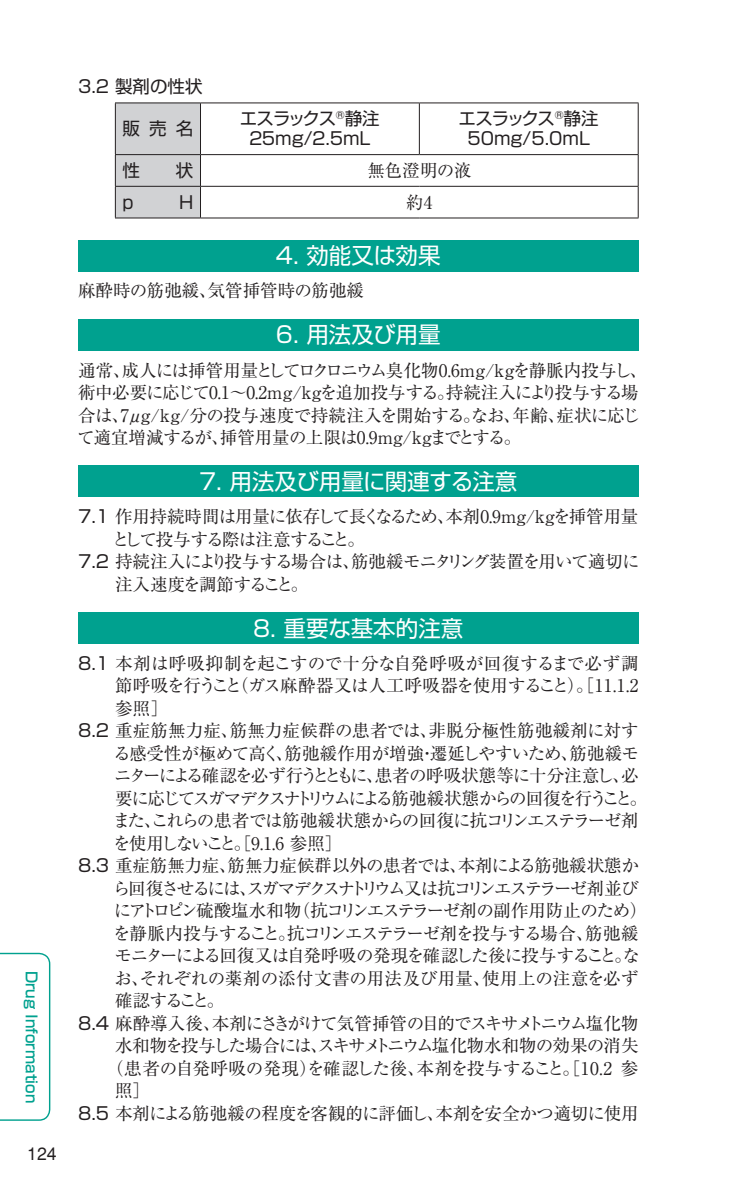
<style>
.page{position:relative;width:745px;height:1191px;background:#fff}
.page>*{position:absolute;margin:0;border:0;box-sizing:border-box;transform-origin:0 0}
.t1{font:22.5px "Shin Go Pro";color:#fff}
.t2{font:17.75px "Helvetica";color:#231f20}
.t3{font:17.5px/22.5px "Ryumin Pro";letter-spacing:-.035em;color:#231f20}
.t4{font:17.5px "Ryumin Pro";letter-spacing:-.005em;color:#231f20}
.t5{font:17.5px "Ryumin Pro";letter-spacing:-.07em;color:#231f20}
.t6{font:17.5px "Ryumin Pro";letter-spacing:-.075em;color:#231f20}
.t7{font:17.5px "Ryumin Pro";letter-spacing:-.055em;color:#231f20}
.t8{font:17.5px "Ryumin Pro";letter-spacing:-.015em;color:#231f20}
.t9{font:17.5px/20px "Shin Go Pro";color:#231f20;text-align:center}
.t10{font:17.5px "Ryumin Pro";letter-spacing:-.135em;color:#231f20}
.t11{font:17.5px "Ryumin Pro";letter-spacing:-.115em;color:#231f20}
.t12{font:17.5px "Ryumin Pro";letter-spacing:.015em;color:#231f20}
.t13{font:17.5px "Ryumin Pro";letter-spacing:-.065em;color:#231f20}
.t14{font:17.5px "Ryumin Pro";letter-spacing:-.085em;color:#231f20}
.t15{font:17.5px "Ryumin Pro";letter-spacing:.005em;color:#231f20}
.t16{font:17.5px "Ryumin Pro";letter-spacing:-.01em;color:#231f20}
.t17{font:17.5px/20px "Shin Go Pro";letter-spacing:-.075em;color:#231f20;text-align:center}
.t18{font:17.5px "Ryumin Pro";letter-spacing:-.13em;color:#231f20}
.t19{font:17.5px "Ryumin Pro";color:#231f20}
.t20{font:17.5px "Ryumin Pro";letter-spacing:-.08em;color:#231f20}
.t21{font:500 15px "Shin Go Pro";color:#00a18f}
.s1{font-family:"Shin Go Pro"}
</style>
<div class="page">
<svg style="left:0;top:952px;width:51px;height:169px"></svg>
<div style="left:116px;top:103px;width:84px;height:114px;background:#d1d2d4"></div>
<hr style="left:115px;top:102px;width:85px;height:1px;background:#231f20">
<hr style="left:115px;top:103px;width:1px;height:51px;background:#231f20">
<hr style="left:200px;top:102px;width:219px;height:1px;background:#231f20">
<hr style="left:200px;top:103px;width:1px;height:51px;background:#231f20">
<hr style="left:419px;top:102px;width:219px;height:1px;background:#231f20">
<hr style="left:418px;top:103px;width:1px;height:51px;background:#231f20">
<hr style="left:637px;top:103px;width:1px;height:51px;background:#231f20">
<hr style="left:115px;top:154px;width:85px;height:1px;background:#231f20">
<hr style="left:115px;top:155px;width:1px;height:31px;background:#231f20">
<hr style="left:200px;top:154px;width:219px;height:1px;background:#231f20">
<hr style="left:200px;top:155px;width:1px;height:31px;background:#231f20">
<hr style="left:419px;top:154px;width:219px;height:1px;background:#231f20">
<hr style="left:637px;top:155px;width:1px;height:31px;background:#231f20">
<hr style="left:115px;top:186px;width:85px;height:1px;background:#231f20">
<hr style="left:115px;top:187px;width:1px;height:31px;background:#231f20">
<hr style="left:200px;top:186px;width:219px;height:1px;background:#231f20">
<hr style="left:200px;top:187px;width:1px;height:31px;background:#231f20">
<hr style="left:419px;top:186px;width:219px;height:1px;background:#231f20">
<hr style="left:637px;top:187px;width:1px;height:31px;background:#231f20">
<hr style="left:115px;top:217px;width:85px;height:1px;background:#231f20">
<hr style="left:200px;top:217px;width:219px;height:1px;background:#231f20">
<hr style="left:419px;top:217px;width:219px;height:1px;background:#231f20">
<div style="left:78px;top:240px;width:560px;height:31px;background:#00a18f"></div>
<div style="left:78px;top:319px;width:560px;height:31px;background:#00a18f"></div>
<div style="left:78px;top:465px;width:560px;height:32px;background:#00a18f"></div>
<div style="left:78px;top:612px;width:560px;height:32px;background:#00a18f"></div>
<p class="t21" style="left:44px;top:970px;width:134px;rotate:90deg">Drug Information</p>
<p class="t2" style="left:27px;top:1143px;width:31px">124</p>
<p class="t9" style="left:78px;top:75px;width:126px">3.2 製剤の性状</p>
<p class="t9" style="left:122px;top:117px;width:72px">販売名</p>
<p class="t17" style="left:240px;top:107px;width:141px">エスラックス<sup>®</sup>静注<br>２５mg/２.５mL</p>
<p class="t9" style="left:458px;top:107px;width:141px">エスラックス<sup>®</sup>静注<br>50mg/5.0mL</p>
<p class="t9" style="left:122px;top:158px;width:72px">性　　状</p>
<p class="t3" style="left:367px;top:158px;width:105px">無色澄明の液</p>
<p class="t9" style="left:122px;top:190px;width:72px">p　　H</p>
<p class="t3" style="left:406px;top:190px;width:28px">約4</p>
<p class="t1" style="left:276px;top:237px;width:166px">4. 効能又は効果</p>
<p class="t19" style="left:78px;top:277px;width:287px">麻酔時の筋弛緩、気管挿管時の筋弛緩</p>
<p class="t1" style="left:276px;top:316px;width:166px">6. 用法及び用量</p>
<p class="t3" style="left:77px;top:357px;width:571px">通常、成人には挿管用量としてロクロニウム臭化物0.6mg/kgを静脈内投与し、術中必要に応じて0.1～0.2mg/kgを追加投与する。持続注入により投与する場合は、7μg/kg/分の投与速度で持続注入を開始する。なお、年齢、症状に応じて適宜増減するが、挿管用量の上限は0.9mg/kgまでとする。</p>
<p class="t1" style="left:199px;top:463px;width:319px">7. 用法及び用量に関連する注意</p>
<p class="t8" style="left:78px;top:503px;width:561px"><span class="s1">7.1</span> 作用持続時間は用量に依存して長くなるため、本剤0.9mg/kgを挿管用量</p>
<p class="t20" style="left:112px;top:525px;width:254px">として投与する際は注意すること。</p>
<p class="t7" style="left:78px;top:548px;width:562px"><span class="s1">7.2</span> 持続注入により投与する場合は、筋弛緩モニタリング装置を用いて適切に</p>
<p class="t7" style="left:115px;top:570px;width:195px">注入速度を調節すること。</p>
<p class="t1" style="left:253px;top:609px;width:211px">8. 重要な基本的注意</p>
<p class="t15" style="left:78px;top:649px;width:561px"><span class="s1">8.1</span> 本剤は呼吸抑制を起こすので十分な自発呼吸が回復するまで必ず調</p>
<p class="t3" style="left:115px;top:673px;width:524px">節呼吸を行うこと（ガス麻酔器又は人工呼吸器を使用すること）。［11.1.2</p>
<p class="t3" style="left:115px;top:696px;width:55px">参照］</p>
<p class="t12" style="left:78px;top:717px;width:562px"><span class="s1">8.2</span> 重症筋無力症、筋無力症候群の患者では、非脱分極性筋弛緩剤に対す</p>
<p class="t3" style="left:113px;top:741px;width:527px">る感受性が極めて高く、筋弛緩作用が増強・遷延しやすいため、筋弛緩モ</p>
<p class="t13" style="left:114px;top:762px;width:525px">ニターによる確認を必ず行うとともに、患者の呼吸状態等に十分注意し、必</p>
<p class="t10" style="left:115px;top:784px;width:533px">要に応じてスガマデクスナトリウムによる筋弛緩状態からの回復を行うこと。</p>
<p class="t6" style="left:113px;top:807px;width:527px">また、これらの患者では筋弛緩状態からの回復に抗コリンエステラーゼ剤</p>
<p class="t18" style="left:113px;top:829px;width:230px">を使用しないこと。［9.1.6 参照］</p>
<p class="t4" style="left:78px;top:852px;width:562px"><span class="s1">8.3</span> 重症筋無力症、筋無力症候群以外の患者では、本剤による筋弛緩状態か</p>
<p class="t11" style="left:113px;top:874px;width:527px">ら回復させるには、スガマデクスナトリウム又は抗コリンエステラーゼ剤並び</p>
<p class="t14" style="left:114px;top:897px;width:534px">にアトロピン硫酸塩水和物（抗コリンエステラーゼ剤の副作用防止のため）</p>
<p class="t6" style="left:113px;top:919px;width:526px">を静脈内投与すること。抗コリンエステラーゼ剤を投与する場合、筋弛緩</p>
<p class="t5" style="left:114px;top:942px;width:526px">モニターによる回復又は自発呼吸の発現を確認した後に投与すること。な</p>
<p class="t16" style="left:114px;top:964px;width:525px">お、それぞれの薬剤の添付文書の用法及び用量、使用上の注意を必ず</p>
<p class="t3" style="left:115px;top:988px;width:111px">確認すること。</p>
<p class="t5" style="left:78px;top:1009px;width:561px"><span class="s1">8.4</span> 麻酔導入後、本剤にさきがけて気管挿管の目的でスキサメトニウム塩化物</p>
<p class="t3" style="left:115px;top:1033px;width:524px">水和物を投与した場合には、スキサメトニウム塩化物水和物の効果の消失</p>
<p class="t4" style="left:106px;top:1054px;width:533px">（患者の自発呼吸の発現）を確認した後、本剤を投与すること。［10.2 参</p>
<p class="t3" style="left:115px;top:1078px;width:36px">照］</p>
<p class="t3" style="left:78px;top:1101px;width:562px"><span class="s1">8.5</span> 本剤による筋弛緩の程度を客観的に評価し、本剤を安全かつ適切に使用</p>
</div>
